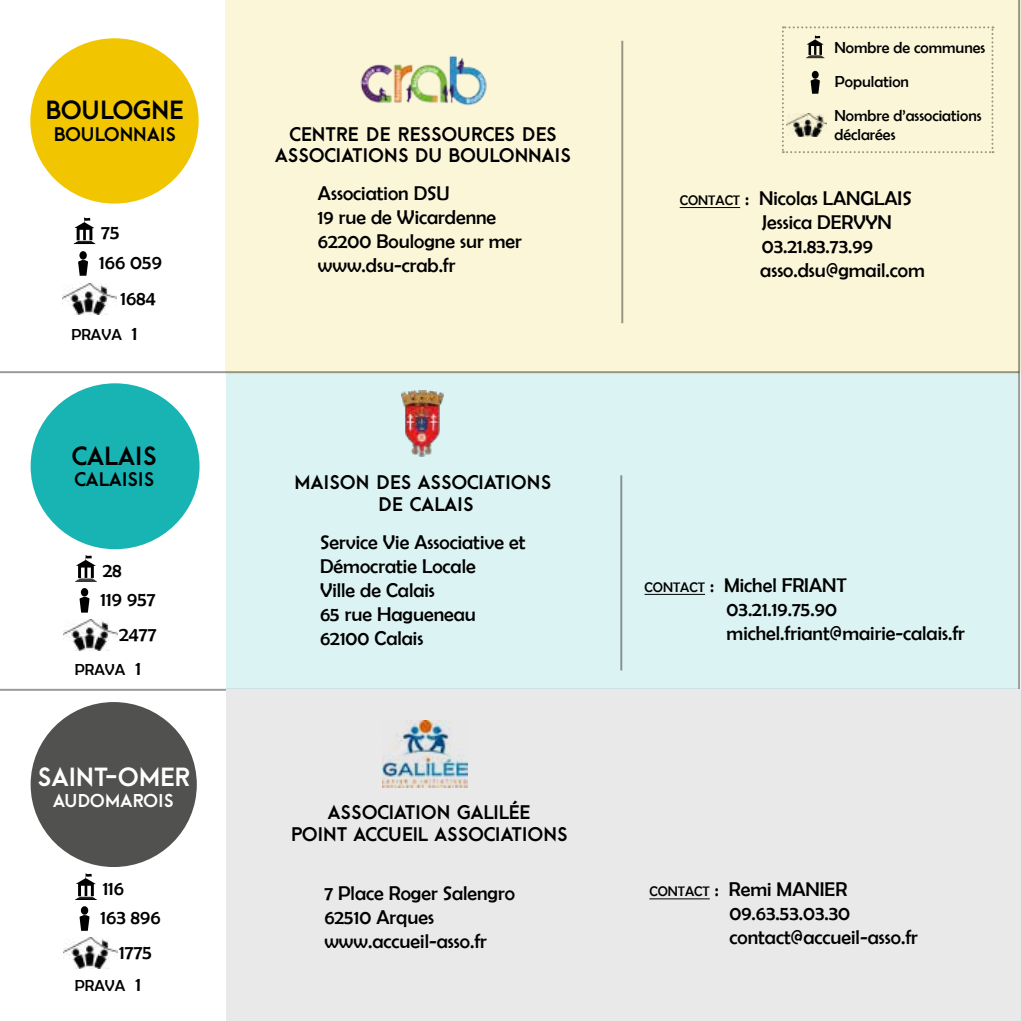
<style>
.page{position:relative;width:1021px;height:1021px;background:#fff}
.page>*{position:absolute;margin:0;border:0;box-sizing:border-box;transform-origin:0 0}
.t1{font:800 24px "Arca Majora";color:#000}
.t2{font:800 24px "Arca Majora";color:#fff}
.t3{font:20px/24px "Berlin Sans FB";color:#000}
.t4{font:800 18px/21.6px "Arca Majora";color:#000;text-align:center}
.t5{font:800 17px "Arca Majora";color:#fff}
.t6{font:16px/34.2px "Berlin Sans FB";color:#000}
.s1{font-size:20px}
.s2{font-size:14px}
.s3{font-style:inherit}
</style>
<div class="page">
<div style="left:225px;top:0;width:795px;height:373px;background:#fcf6d9"></div>
<div style="left:226px;top:373px;width:792px;height:316px;background:#dcf3f3"></div>
<hr style="left:1018px;top:0;width:2px;height:1020px;background:#000">
<hr style="left:0;top:371px;width:1019px;height:2px;background:#000">
<hr style="left:0;top:688px;width:1019px;height:2px;background:#000">
<svg style="left:73px;top:217px;width:23px;height:27px"></svg>
<div style="left:79px;top:251px;width:8px;height:8px;background:#000;border-radius:50%"></div>
<svg style="left:78px;top:258px;width:10px;height:18px"></svg>
<img style="left:62px;top:283px;width:54px;height:31px">
<hr style="left:679px;top:207px;width:61px;height:1px;background:#000">
<div style="left:31px;top:383px;width:168px;height:166px;background:#18b4b3;border-radius:50%"></div>
<svg style="left:76px;top:555px;width:21px;height:26px"></svg>
<div style="left:81px;top:588px;width:7px;height:8px;background:#000;border-radius:50%"></div>
<svg style="left:79px;top:594px;width:11px;height:18px"></svg>
<img style="left:64px;top:619px;width:54px;height:31px">
<div style="left:30px;top:38px;width:169px;height:165px;background:#f1c600;border-radius:50%"></div>
<img style="left:360px;top:56px;width:127px;height:49px">
<img style="left:401px;top:390px;width:43px;height:67px">
<hr style="left:620px;top:475px;width:2px;height:195px;background:#000">
<hr style="left:621px;top:41px;width:2px;height:282px;background:#000">
<hr style="left:644px;top:594px;width:61px;height:1px;background:#000">
<div style="left:31px;top:702px;width:166px;height:165px;background:#515150;border-radius:50%"></div>
<svg style="left:75px;top:873px;width:22px;height:27px"></svg>
<div style="left:81px;top:906px;width:7px;height:8px;background:#000;border-radius:50%"></div>
<svg style="left:79px;top:912px;width:11px;height:18px"></svg>
<img style="left:64px;top:937px;width:54px;height:31px">
<svg style="left:782px;top:26px;width:211px;height:127px"></svg>
<div style="left:227px;top:689px;width:793px;height:331px;background:#eae9ea"></div>
<img style="left:382px;top:720px;width:85px;height:67px">
<hr style="left:649px;top:898px;width:60px;height:1px;background:#000">
<p class="t1" style="left:45px;top:94px;width:141px">BOULOGNE</p>
<p class="t4" style="left:53px;top:123px;width:124px">BOULONNAIS</p>
<p class="t4" style="left:275px;top:122px;width:298px">CENTRE DE RESSOURCES DES<br>ASSOCIATIONS DU BOULONNAIS</p>
<p class="t3" style="left:318px;top:181px;width:205px">Association DSU<br>19 rue de Wicardenne<br>62200 Boulogne sur mer www.dsu-crab.fr</p>
<p class="t3" style="left:99px;top:217px;width:64px;line-height:30px">75<br>166 059</p>
<p class="t3" style="left:121px;top:286px;width:37px">1684</p>
<p class="t6" style="left:71px;top:317px;width:68px">PRAVA <span class="s1">1</span></p>
<p class="t1" style="left:72px;top:439px;width:87px">CALAIS</p>
<p class="t4" style="left:74px;top:468px;width:82px">CALAISIS</p>
<p class="t3" style="left:101px;top:555px;width:57px;line-height:29px">28<br>119 957</p>
<p class="t3" style="left:119px;top:622px;width:39px">2477</p>
<p class="t6" style="left:75px;top:652px;width:68px">PRAVA <span class="s1">1</span></p>
<p class="t2" style="left:37px;top:761px;width:154px">SAINT-OMER</p>
<p class="t5" style="left:53px;top:789px;width:122px">AUDOMAROIS</p>
<p class="t4" style="left:294px;top:471px;width:259px">MAISON DES ASSOCIATIONS<br>DE CALAIS</p>
<p class="t3" style="left:320px;top:530px;width:207px">Service Vie Associative et<br>Démocratie Locale<br>Ville de Calais<br>65 rue Hagueneau<br>62100 Calais</p>
<p class="t4" style="left:291px;top:801px;width:279px">ASSOCIATION GALILÉE<br>POINT ACCUEIL ASSOCIATIONS</p>
<p class="t6" style="left:834px;top:30px;width:152px">Nombre de communes<br>Population<br>Nombre d’associations</p>
<p class="t6" style="left:834px;top:117px;width:62px">déclarées</p>
<p class="t3" style="left:760px;top:186px;width:166px;text-indent:-80px"><span class="s2">CONTACT</span> <span class="s3">:</span> Nicolas LANGLAIS<br>Jessica DERVYN<br>03.21.83.73.99 asso.dsu@gmail.com</p>
<p class="t3" style="left:726px;top:573px;width:240px;text-indent:-82px"><span class="s2">CONTACT</span> <span class="s3">:</span> Michel FRIANT<br>03.21.19.75.90 michel.friant@mairie-calais.fr</p>
<p class="t3" style="left:101px;top:873px;width:61px;line-height:29px">116<br>163 896</p>
<p class="t3" style="left:119px;top:940px;width:34px">1775</p>
<p class="t6" style="left:75px;top:967px;width:68px">PRAVA <span class="s1">1</span></p>
<p class="t3" style="left:324px;top:880px;width:192px">7 Place Roger Salengro<br>62510 Arques www.accueil-asso.fr</p>
<p class="t3" style="left:729px;top:877px;width:190px;text-indent:-80px"><span class="s2">CONTACT</span> <span class="s3">:</span> Remi MANIER<br>09.63.53.03.30 contact@accueil-asso.fr</p>
</div>
